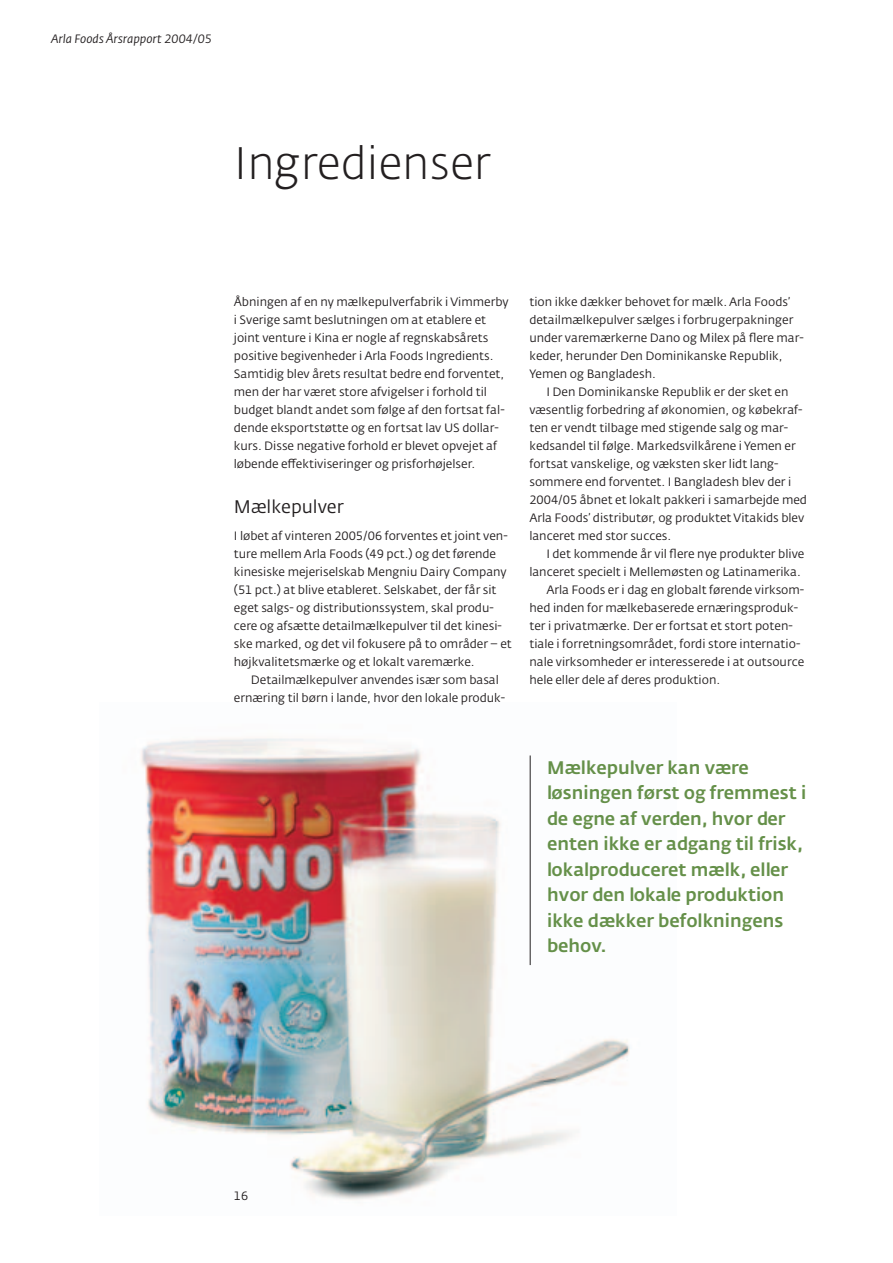
<style>
.page{position:relative;width:893px;height:1263px;background:#fff}
.page>*{position:absolute;margin:0;border:0;box-sizing:border-box;transform-origin:0 0}
.t1{font:300 45px "Fedra Sans Alt Std";color:#231f20}
.t2{font:500 18px/25.5px "Fedra Sans Alt Std";color:#659049}
.t3{font:18px "Fedra Sans Alt Std";color:#231f20}
.t4{font:12px/18px "Fedra Sans Alt Std";color:#231f20}
.t5{font:italic 12px "Fedra Sans Alt Std";color:#231f20}
</style>
<div class="page">
<img style="left:141px;top:738px;width:489px;height:462px">
<hr style="left:530px;top:755px;width:1px;height:210px;background:#231f20">
<p class="t5" style="left:51px;top:34px;width:163px">Arla Foods Årsrapport 2004/05</p>
<h1 class="t1" style="left:234px;top:145px;width:258px">Ingredienser</h1>
<p class="t4" style="left:234px;top:294px;width:276px">Åbningen af en ny mælkepulverfabrik i Vimmerby i Sverige samt beslutningen om at etablere et joint venture i Kina er nogle af regnskabsårets positive begivenheder i Arla Foods Ingredients.<br>Samtidig blev årets resultat bedre end forventet, men der har været store afvigelser i forhold til budget blandt andet som følge af den fortsat fal&shy;dende eksportstøtte og en fortsat lav US dollar&shy;kurs. Disse negative forhold er blevet opvejet af løbende effektiviseringer og prisforhøjelser.</p>
<h2 class="t3" style="left:234px;top:499px;width:111px">Mælkepulver</h2>
<p class="t4" style="left:234px;top:528px;width:279px">I løbet af vinteren 2005/06 forventes et joint ven&shy;ture mellem Arla Foods (49 pct.) og det førende kinesiske mejeriselskab Mengniu Dairy Company (51 pct.) at blive etableret. Selskabet, der får sit eget salgs- og distributionssystem, skal produ&shy;cere og afsætte detailmælkepulver til det kinesi&shy;ske marked, og det vil fokusere på to områder – et højkvalitetsmærke og et lokalt varemærke.</p>
<p class="t4" style="left:234px;top:672px;width:273px;text-indent:17px">Detailmælkepulver anvendes især som basal ernæring til børn i lande, hvor den lokale produk-</p>
<p class="t4" style="left:529px;top:294px;width:276px">tion ikke dækker behovet for mælk. Arla Foods’ detailmælkepulver sælges i forbrugerpakninger under varemærkerne Dano og Milex på flere mar&shy;keder, herunder Den Dominikanske Republik, Yemen og Bangladesh.</p>
<p class="t4" style="left:529px;top:384px;width:279px;text-indent:17px">I Den Dominikanske Republik er der sket en væsentlig forbedring af økonomien, og købekraf&shy;ten er vendt tilbage med stigende salg og mar&shy;kedsandel til følge. Markedsvilkårene i Yemen er fortsat vanskelige, og væksten sker lidt lang&shy;sommere end forventet. I Bangladesh blev der i 2004/05 åbnet et lokalt pakkeri i samarbejde med Arla Foods’ distributør, og produktet Vitakids blev lanceret med stor succes.</p>
<p class="t4" style="left:546px;top:546px;width:259px">I det kommende år vil flere nye produkter blive</p>
<p class="t4" style="left:529px;top:564px;width:273px">lanceret specielt i Mellemøsten og Latinamerika.</p>
<p class="t4" style="left:546px;top:582px;width:259px">Arla Foods er i dag en globalt førende virksom-</p>
<p class="t4" style="left:529px;top:600px;width:270px">hed inden for mælkebaserede ernæringsproduk-</p>
<p class="t4" style="left:529px;top:618px;width:265px">ter i privatmærke. Der er fortsat et stort poten-</p>
<p class="t4" style="left:529px;top:636px;width:272px">tiale i forretningsområdet, fordi store internatio-</p>
<p class="t4" style="left:529px;top:654px;width:276px">nale virksomheder er interesserede i at outsource</p>
<p class="t4" style="left:529px;top:672px;width:192px">hele eller dele af deres produktion.</p>
<h2 class="t2" style="left:547px;top:756px;width:261px">Mælkepulver kan være løsningen først og fremmest i de egne af verden, hvor der enten ikke er adgang til frisk, lokalproduceret mælk, eller hvor den lokale produktion ikke dækker befolkningens behov.</h2>
<p class="t4" style="left:234px;top:1188px;width:16px">16</p>
</div>
